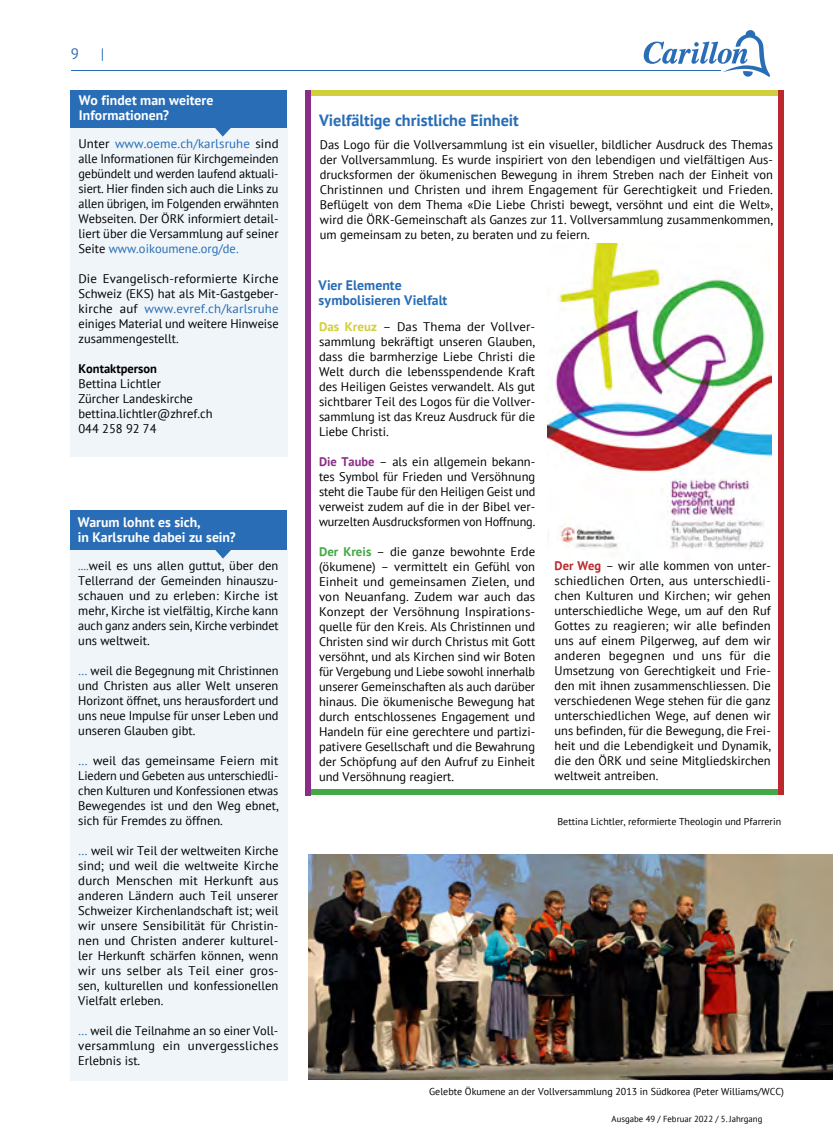
<style>
.page{position:relative;width:833px;height:1134px;background:#fff}
.page>*{position:absolute;margin:0;border:0;box-sizing:border-box;transform-origin:0 0}
.t1{font:700 16.25px "PT Sans";letter-spacing:-.005em;color:#286db5}
.t2{font:15px "PT Sans";color:#286db5}
.t3{font:700 13.75px/15px "PT Sans";color:#fff}
.t4{font:700 13.75px/15px "PT Sans";color:#286db5}
.t5{font:12.5px/15px "PT Sans";color:#000;text-align:justify}
.t6{font:700 12.5px "PT Sans";color:#000}
.t7{font:10px "PT Sans";color:#000}
.t8{font:8.75px "PT Sans";color:#000}
.s1{color:#286db5}
.s2{font-weight:700;color:#d1cf3b}
.s3{font-weight:700;color:#8a2d88}
.s4{font-weight:700;color:#43a845}
.s5{font-weight:700;color:#bb292f}
</style>
<div class="page">
<hr style="left:71px;top:70px;width:650px;height:1px;background:#286db5">
<svg style="left:643px;top:30px;width:127px;height:47px"></svg>
<div style="left:70px;top:550px;width:217px;height:531px;background:#eff5f9"></div>
<div style="left:70px;top:510px;width:216px;height:39px;background:#286db5"></div>
<svg style="left:199px;top:549px;width:49px;height:10px"></svg>
<img style="left:308px;top:854px;width:525px;height:225px">
<img style="left:547px;top:243px;width:225px;height:306px">
<div style="left:308px;top:90px;width:473px;height:6px;background:#d1cf3b"></div>
<div style="left:305px;top:789px;width:479px;height:6px;background:#43a845"></div>
<div style="left:70px;top:125px;width:217px;height:331px;background:#eff5f9"></div>
<div style="left:70px;top:90px;width:216px;height:37px;background:#286db5"></div>
<svg style="left:199px;top:127px;width:49px;height:10px"></svg>
<div style="left:305px;top:90px;width:6px;height:705px;background:#8a2d88"></div>
<div style="left:778px;top:90px;width:6px;height:704px;background:#bb292f"></div>
<p class="t2" style="left:71px;top:45px;width:10px">9</p>
<p class="t2" style="left:101px;top:44px;width:5px">|</p>
<p class="t3" style="left:79px;top:93px;width:136px">Wo findet man weitere<br>Informationen?</p>
<p class="t5" style="left:78px;top:136px;width:202px">Unter <span class="s1">www.oeme.ch/karlsruhe</span> sind alle Informationen für Kirchgemeinden gebündelt und werden laufend aktuali&shy;siert. Hier finden sich auch die Links zu allen übrigen, im Folgenden erwähnten Webseiten. Der ÖRK informiert detail&shy;liert über die Versammlung auf seiner Seite <span class="s1">www.oikoumene.org/de.</span></p>
<p class="t5" style="left:78px;top:271px;width:202px">Die Evangelisch-reformierte Kirche Schweiz (EKS) hat als Mit-Gastgeber&shy;kirche auf <span class="s1">www.evref.ch/karlsruhe </span>einiges Material und weitere Hinweise zusammengestellt.</p>
<p class="t6" style="left:78px;top:361px;width:80px">Kontaktperson</p>
<p class="t5" style="left:78px;top:376px;width:136px;text-align:left">Bettina Lichtler<br>Zürcher Landeskirche bettina.lichtler@zhref.ch<br>044 258 92 74</p>
<p class="t3" style="left:78px;top:514px;width:160px">Warum lohnt es sich,<br>in Karlsruhe dabei zu sein?</p>
<p class="t5" style="left:78px;top:558px;width:202px"><span class="s1">....</span>weil es uns allen guttut, über den Tellerrand der Gemeinden hinauszu&shy;schauen und zu erleben: Kirche ist mehr, Kirche ist vielfältig, Kirche kann auch ganz anders sein, Kirche verbindet uns weltweit.</p>
<p class="t5" style="left:78px;top:663px;width:202px"><span class="s1">…</span> weil die Begegnung mit Christinnen und Christen aus aller Welt unseren Horizont öffnet, uns herausfordert und uns neue Impulse für unser Leben und unseren Glauben gibt.</p>
<p class="t5" style="left:78px;top:753px;width:202px"><span class="s1">…</span> weil das gemeinsame Feiern mit Liedern und Gebeten aus unterschiedli&shy;chen Kulturen und Konfessionen etwas Bewegendes ist und den Weg ebnet, sich für Fremdes zu öffnen.</p>
<p class="t5" style="left:78px;top:843px;width:202px"><span class="s1">…</span> weil wir Teil der weltweiten Kirche sind; und weil die weltweite Kirche durch Menschen mit Herkunft aus anderen Ländern auch Teil unserer Schweizer Kirchenlandschaft ist; weil wir unsere Sensibilität für Christin&shy;nen und Christen anderer kulturel&shy;ler Herkunft schärfen können, wenn wir uns selber als Teil einer gros&shy;sen, kulturellen und konfessionellen Vielfalt erleben.</p>
<p class="t5" style="left:78px;top:1023px;width:202px"><span class="s1">…</span> weil die Teilnahme an so einer Voll&shy;versammlung ein unvergessliches Erlebnis ist.</p>
<h1 class="t1" style="left:319px;top:109px;width:201px">Vielfältige christliche Einheit</h1>
<p class="t5" style="left:320px;top:137px;width:454px">Das Logo für die Vollversammlung ist ein visueller, bildlicher Ausdruck des Themas der Vollversammlung. Es wurde inspiriert von den lebendigen und vielfältigen Aus&shy;drucksformen der ökumenischen Bewegung in ihrem Streben nach der Einheit von Christinnen und Christen und ihrem Engagement für Gerechtigkeit und Frieden.<br>Beflügelt von dem Thema «Die Liebe Christi bewegt, versöhnt und eint die Welt», wird die ÖRK-Gemeinschaft als Ganzes zur 11. Vollversammlung zusammenkommen, um gemeinsam zu beten, zu beraten und zu feiern.</p>
<p class="t4" style="left:318px;top:277px;width:130px">Vier Elemente symbolisieren Vielfalt</p>
<p class="t5" style="left:319px;top:319px;width:218px"><span class="s2">Das Kreuz</span> – Das Thema der Vollver&shy;sammlung bekräftigt unseren Glauben, dass die barmherzige Liebe Christi die Welt durch die lebensspendende Kraft des Heiligen Geistes verwandelt. Als gut sichtbarer Teil des Logos für die Vollver&shy;sammlung ist das Kreuz Ausdruck für die Liebe Christi.</p>
<p class="t5" style="left:319px;top:454px;width:218px"><span class="s3">Die Taube</span> – als ein allgemein bekann&shy;tes Symbol für Frieden und Versöhnung steht die Taube für den Heiligen Geist und verweist zudem auf die in der Bibel ver&shy;wurzelten Ausdrucksformen von Hoffnung.</p>
<p class="t5" style="left:319px;top:544px;width:218px"><span class="s4">Der Kreis</span> – die ganze bewohnte Erde (ökumene) – vermittelt ein Gefühl von Einheit und gemeinsamen Zielen, und von Neuanfang. Zudem war auch das Konzept der Versöhnung Inspirations&shy;quelle für den Kreis. Als Christinnen und Christen sind wir durch Christus mit Gott versöhnt, und als Kirchen sind wir Boten für Vergebung und Liebe sowohl innerhalb unserer Gemeinschaften als auch darüber hinaus. Die ökumenische Bewegung hat durch entschlossenes Engagement und Handeln für eine gerechtere und partizi&shy;pativere Gesellschaft und die Bewahrung der Schöpfung auf den Aufruf zu Einheit und Versöhnung reagiert.</p>
<p class="t5" style="left:554px;top:558px;width:218px"><span class="s5">Der Weg</span> – wir alle kommen von unter&shy;schiedlichen Orten, aus unterschiedli&shy;chen Kulturen und Kirchen; wir gehen unterschiedliche Wege, um auf den Ruf Gottes zu reagieren; wir alle befinden uns auf einem Pilgerweg, auf dem wir anderen begegnen und uns für die Umsetzung von Gerechtigkeit und Frie&shy;den mit ihnen zusammenschliessen. Die verschiedenen Wege stehen für die ganz unterschiedlichen Wege, auf denen wir uns befinden, für die Bewegung, die Frei&shy;heit und die Lebendigkeit und Dynamik, die den ÖRK und seine Mitgliedskirchen weltweit antreiben.</p>
<p class="t7" style="left:557px;top:815px;width:225px">Bettina Lichtler, reformierte Theologin und Pfarrerin</p>
<p class="t7" style="left:429px;top:1085px;width:356px">Gelebte Ökumene an der Vollversammlung 2013 in Südkorea (Peter Williams/WCC)</p>
<p class="t8" style="left:611px;top:1113px;width:152px">Ausgabe 49 / Februar 2022 / 5. Jahrgang</p>
</div>
